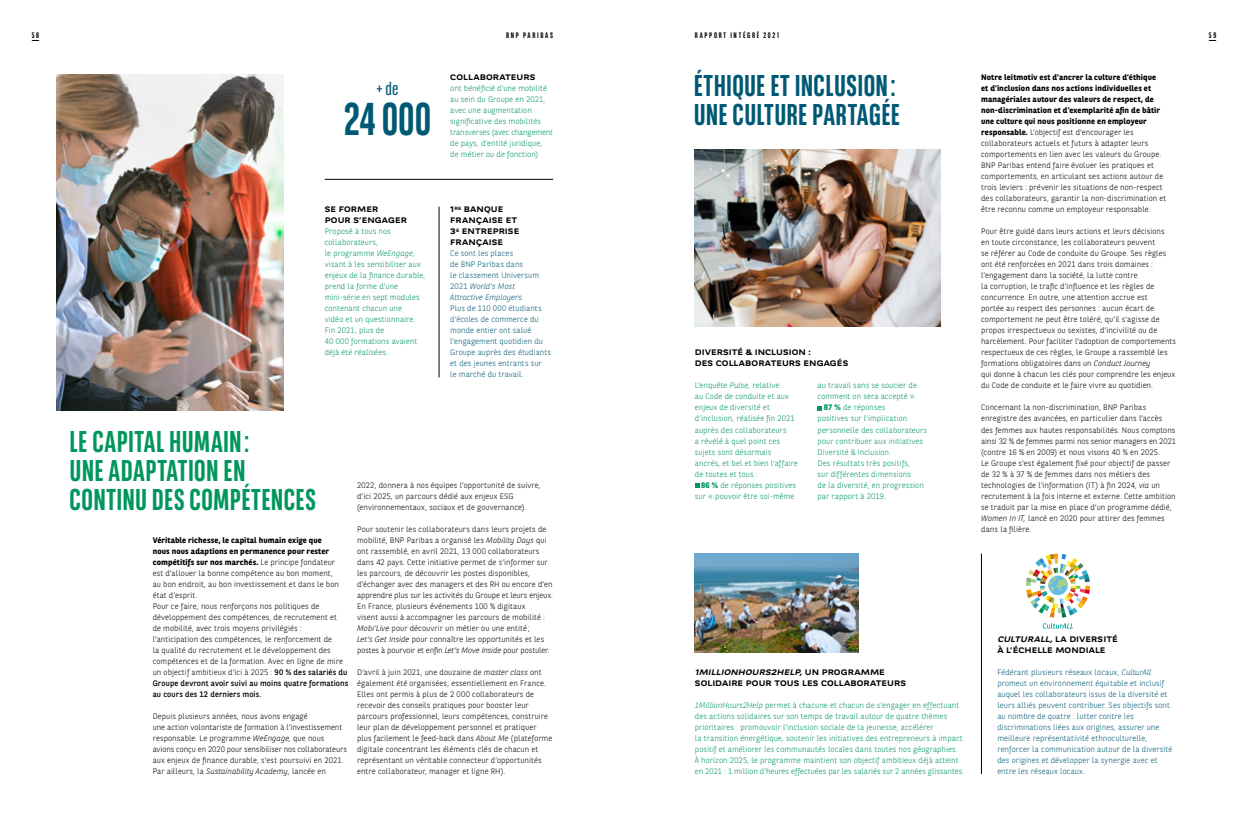
<style>
.page{position:relative;width:1248px;height:823px;background:#fff}
.page>*{position:absolute;margin:0;border:0;box-sizing:border-box;transform-origin:0 0}
.t1{font:700 45.9px "BNPP Sans Condensed";color:#005974}
.t2{font:700 30px/29px "BNPP Sans Condensed";letter-spacing:.01em;color:#00965e}
.t3{font:700 30px/29px "BNPP Sans Condensed";letter-spacing:.01em;color:#005974}
.t4{font:18.6px "BNPP Sans Condensed";color:#005974}
.t5{font:300 8px/11px "BNPP Sans";letter-spacing:.01em;color:#000}
.t6{font:300 8px/11px "BNPP Sans";letter-spacing:.01em;color:#00965e}
.t7{font:300 8px/11px "BNPP Sans";letter-spacing:.01em;color:#005974}
.t8{font:700 8px/11px "BNPP Expanded Sans";letter-spacing:.01em;color:#000}
.t9{font:700 8px "BNPP Sans Condensed";letter-spacing:.215em;color:#000}
.s1{font-style:italic}
.s2{font-weight:700}
.s3{font-weight:400}
</style>
<div class="page">
<img style="left:57px;top:74px;width:226px;height:336px">
<img style="left:694px;top:150px;width:246px;height:176px">
<hr style="left:439px;top:206px;width:1px;height:171px;background:#000">
<hr style="left:325px;top:179px;width:228px;height:1px;background:#000">
<svg style="left:695px;top:483px;width:4px;height:4px"></svg>
<img style="left:694px;top:553px;width:164px;height:99px">
<hr style="left:981px;top:553px;width:1px;height:220px;background:#000">
<svg style="left:817px;top:406px;width:4px;height:4px"></svg>
<img style="left:1026px;top:553px;width:63px;height:75px">
<p class="t9" style="left:32px;top:31px;width:9px">58</p>
<p class="t9" style="left:506px;top:31px;width:49px">BNP PARIBAS</p>
<p class="t9" style="left:694px;top:31px;width:85px">RAPPORT INTÉGRÉ 2021</p>
<p class="t9" style="left:1208px;top:31px;width:9px">59</p>
<h3 class="t4" style="left:376px;top:76px;width:24px">+ de</h3>
<h1 class="t1" style="left:343px;top:92px;width:89px">24 000</h1>
<p class="t8" style="left:325px;top:203px;width:84px">SE FORMER<br>POUR S’ENGAGER</p>
<p class="t6" style="left:325px;top:225px;width:102px">Proposé à tous nos collaborateurs,<br>le programme <span class="s1">WeEngage, </span>visant à les sensibiliser aux enjeux de la finance durable, prend la forme d’une mini-série en sept modules contenant chacun une<br>vidéo et un questionnaire.<br>Fin 2021, plus de<br>40 000 formations avaient déjà été réalisées.</p>
<p class="t8" style="left:450px;top:71px;width:87px">COLLABORATEURS</p>
<p class="t6" style="left:450px;top:82px;width:104px">ont bénéficié d’une mobilité au sein du Groupe en 2021, avec une augmentation significative des mobilités transverses (avec changement de pays, d’entité juridique,<br>de métier ou de fonction).</p>
<p class="t8" style="left:450px;top:203px;width:70px">1<sup>RE</sup> BANQUE<br>FRANÇAISE ET<br>3<sup>E</sup> ENTREPRISE<br>FRANÇAISE</p>
<p class="t7" style="left:450px;top:247px;width:90px">Ce sont les places<br>de BNP Paribas dans<br>le classement Universum<br>2021 <span class="s1">World's Most<br>Attractive Employers.</span></p>
<p class="t7" style="left:450px;top:302px;width:102px">Plus de 110 000 étudiants d’écoles de commerce du monde entier ont salué l’engagement quotidien du<br>Groupe auprès des étudiants et des jeunes entrants sur<br>le marché du travail.</p>
<h2 class="t2" style="left:70px;top:426px;width:248px">LE CAPITAL HUMAIN :<br>UNE ADAPTATION EN<br>CONTINU DES COMPÉTENCES</h2>
<p class="t5" style="left:153px;top:533px;width:197px"><span class="s2">Véritable richesse, le capital humain exige que<br>nous nous adaptions en permanence pour rester compétitifs sur nos marchés.</span> Le principe fondateur<br>est d’allouer la bonne compétence au bon moment,<br>au bon endroit, au bon investissement et dans le bon état d’esprit.<br>Pour ce faire, nous renforçons nos politiques de développement des compétences, de recrutement et<br>de mobilité, avec trois moyens privilégiés : l’anticipation des compétences, le renforcement de<br>la qualité du recrutement et le développement des compétences et de la formation. Avec en ligne de mire un objectif ambitieux d’ici à 2025 : <span class="s3">90 % des salariés du Groupe devront avoir suivi au moins quatre formations au cours des 12 derniers mois.</span></p>
<p class="t5" style="left:153px;top:709px;width:196px">Depuis plusieurs années, nous avons engagé<br>une action volontariste de formation à l’investissement responsable. Le programme <span class="s1">WeEngage,</span> que nous avions conçu en 2020 pour sensibiliser nos collaborateurs aux enjeux de finance durable, s’est poursuivi en 2021.<br>Par ailleurs, la <span class="s1">Sustainability Academy</span>, lancée en</p>
<p class="t5" style="left:357px;top:478px;width:185px">2022, donnera à nos équipes l’opportunité de suivre, d’ici 2025, un parcours dédié aux enjeux ESG (environnementaux, sociaux et de gouvernance).</p>
<p class="t5" style="left:357px;top:522px;width:197px">Pour soutenir les collaborateurs dans leurs projets de mobilité, BNP Paribas a organisé les <span class="s1">Mobility Days</span> qui ont rassemblé, en avril 2021, 13 000 collaborateurs dans 42 pays. Cette initiative permet de s’informer sur les parcours, de découvrir les postes disponibles, d’échanger avec des managers et des RH ou encore d’en apprendre plus sur les activités du Groupe et leurs enjeux.<br>En France, plusieurs événements 100 % digitaux<br>visent aussi à accompagner les parcours de mobilité :<br><span class="s1">Mobi’Live</span> pour découvrir un métier ou une entité ;<br><span class="s1">Let’s Get Inside</span> pour connaître les opportunités et les postes à pourvoir et enfin <span class="s1">Let’s Move Inside</span> pour postuler.</p>
<p class="t5" style="left:357px;top:665px;width:197px">D’avril à juin 2021, une douzaine de <span class="s1">master class</span> ont également été organisées, essentiellement en France.<br>Elles ont permis à plus de 2 000 collaborateurs de recevoir des conseils pratiques pour booster leur parcours professionnel, leurs compétences, construire leur plan de développement personnel et pratiquer plus facilement le feed-back dans <span class="s1">About Me</span> (plateforme digitale concentrant les éléments clés de chacun et représentant un véritable connecteur d’opportunités entre collaborateur, manager et ligne RH).</p>
<h2 class="t3" style="left:693px;top:71px;width:208px">ÉTHIQUE ET INCLUSION :<br>UNE CULTURE PARTAGÉE</h2>
<p class="t8" style="left:694px;top:346px;width:155px">DIVERSITÉ &amp; INCLUSION :<br>DES COLLABORATEURS ENGAGÉS</p>
<p class="t6" style="left:694px;top:379px;width:104px">L’enquête <span class="s1">Pulse,</span> relative<br>au Code de conduite et aux enjeux de diversité et d’inclusion, réalisée fin 2021 auprès des collaborateurs<br>a révélé à quel point ces sujets sont désormais ancrés, et bel et bien l’affaire de toutes et tous :</p>
<p class="t6" style="left:694px;top:478px;width:103px;text-align:right"><span class="s2">86 %</span> de réponses positives sur « pouvoir être soi-même</p>
<p class="t6" style="left:817px;top:379px;width:101px">au travail sans se soucier de</p>
<p class="t6" style="left:817px;top:390px;width:100px">comment on sera accepté ».</p>
<p class="t6" style="left:823px;top:401px;width:63px"><span class="s2">87 %</span> de réponses</p>
<p class="t6" style="left:817px;top:412px;width:91px">positives sur l’implication</p>
<p class="t6" style="left:817px;top:423px;width:111px">personnelle des collaborateurs</p>
<p class="t6" style="left:817px;top:434px;width:107px">pour contribuer aux initiatives</p>
<p class="t6" style="left:817px;top:445px;width:75px">Diversité &amp; Inclusion.</p>
<p class="t6" style="left:817px;top:456px;width:94px">Des résultats très positifs,</p>
<p class="t6" style="left:817px;top:467px;width:95px">sur différentes dimensions</p>
<p class="t6" style="left:817px;top:478px;width:108px">de la diversité, en progression</p>
<p class="t6" style="left:817px;top:489px;width:70px">par rapport à 2019.</p>
<p class="t5" style="left:981px;top:71px;width:187px"><span class="s2">Notre leitmotiv est d’ancrer la culture d’éthique<br>et d’inclusion dans nos actions individuelles et managériales autour des valeurs de respect, de non-discrimination et d’exemplarité afin de bâtir une culture qui nous positionne en employeur responsable.</span> L’objectif est d’encourager les collaborateurs actuels et futurs à adapter leurs comportements en lien avec les valeurs du Groupe.<br>BNP Paribas entend faire évoluer les pratiques et comportements, en articulant ses actions autour de trois leviers : prévenir les situations de non-respect des collaborateurs, garantir la non-discrimination et être reconnu comme un employeur responsable.</p>
<p class="t5" style="left:981px;top:225px;width:196px">Pour être guidé dans leurs actions et leurs décisions<br>en toute circonstance, les collaborateurs peuvent<br>se référer au Code de conduite du Groupe. Ses règles ont été renforcées en 2021 dans trois domaines : l’engagement dans la société, la lutte contre<br>la corruption, le trafic d’influence et les règles de concurrence. En outre, une attention accrue est<br>portée au respect des personnes : aucun écart de comportement ne peut être toléré, qu’il s’agisse de propos irrespectueux ou sexistes, d’incivilité ou de harcèlement. Pour faciliter l’adoption de comportements respectueux de ces règles, le Groupe a rassemblé les formations obligatoires dans un <span class="s1">Conduct Journey<br></span>qui donne à chacun les clés pour comprendre les enjeux du Code de conduite et le faire vivre au quotidien.</p>
<p class="t5" style="left:981px;top:401px;width:196px">Concernant la non-discrimination, BNP Paribas enregistre des avancées, en particulier dans l’accès des femmes aux hautes responsabilités. Nous comptons ainsi 32 % de femmes parmi nos senior managers en 2021 (contre 16 % en 2009) et nous visons 40 % en 2025.<br>Le Groupe s’est également fixé pour objectif de passer de 32 % à 37 % de femmes dans nos métiers des technologies de l’information (IT) à fin 2024, <span class="s1">via</span> un recrutement à la fois interne et externe. Cette ambition se traduit par la mise en place d’un programme dédié, <span class="s1">Women In IT,</span> lancé en 2020 pour attirer des femmes dans la filière.</p>
<p class="t8" style="left:694px;top:665px;width:213px"><span class="s1">1MILLIONHOURS2HELP,</span>U N P R O G R A M M E<br>SOLIDAIRE POUR TOUS LES COLLABORATEURS</p>
<p class="t6" style="left:694px;top:698px;width:271px"><span class="s1">1MillionHours2Help</span> permet à chacune et chacun de s’engager en effectuant des actions solidaires sur son temps de travail autour de quatre thèmes prioritaires : promouvoir l’inclusion sociale de la jeunesse, accélérer<br>la transition énergétique, soutenir les initiatives des entrepreneurs à impact positif et améliorer les communautés locales dans toutes nos géographies.<br>À horizon 2025, le programme maintient son objectif ambitieux déjà atteint en 2021 : 1 million d’heures effectuées par les salariés sur 2 années glissantes.</p>
<p class="t8" style="left:997px;top:632px;width:122px"><span class="s1">CULTURALL,</span>LA DIVERSITÉ<br>À L’ÉCHELLE MONDIALE</p>
<p class="t7" style="left:997px;top:665px;width:176px">Fédérant plusieurs réseaux locaux, <span class="s1">CulturAll </span>promeut un environnement équitable et inclusif auquel les collaborateurs issus de la diversité et leurs alliés peuvent contribuer. Ses objectifs sont au nombre de quatre : lutter contre les discriminations liées aux origines, assurer une meilleure représentativité ethnoculturelle, renforcer la communication autour de la diversité des origines et développer la synergie avec et entre les réseaux locaux.</p>
</div>
